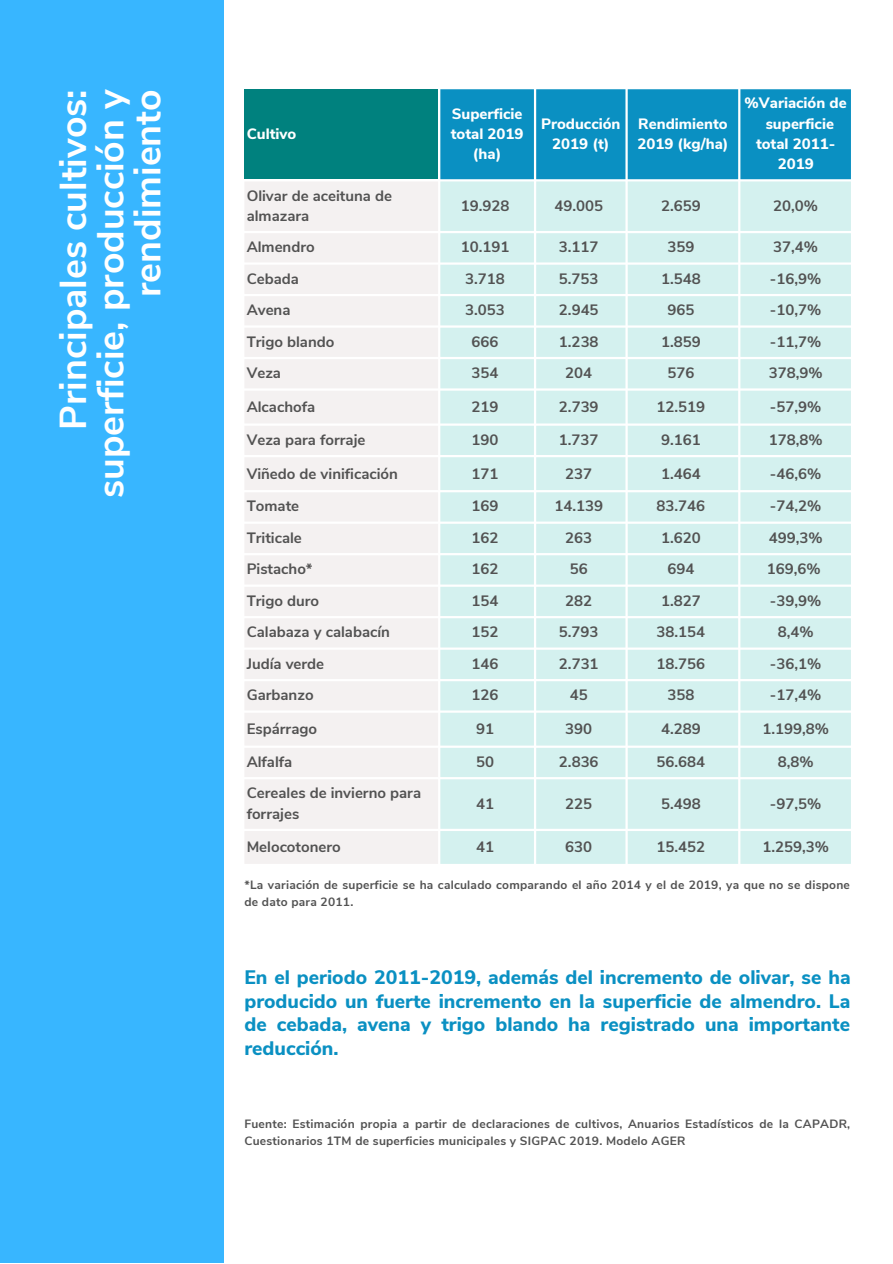
<style>
.page{position:relative;width:893px;height:1264px;background:#fff}
.page>*{position:absolute;margin:0;border:0;box-sizing:border-box;transform-origin:0 0}
.t1{font:700 37.5px/37px "Nunito Sans";color:#fff;text-align:right}
.t2{font:800 19.5px/23.5px "Nunito Sans";color:#0a90c2;text-align:justify}
.t3{font:700 15px/20.2px "Nunito Sans";color:#525252}
.t4{font:800 15px/20.2px "Nunito Sans";color:#fff;text-align:center}
.t5{font:700 12px/17px "Nunito Sans";letter-spacing:.02em;color:#525252}
</style>
<div class="page">
<div style="left:0;top:0;width:223px;height:1262px;background:#38b6ff"></div>
<div style="left:244px;top:89px;width:194px;height:90px;background:#00817e"></div>
<div style="left:440px;top:89px;width:410px;height:90px;background:#0a90c2"></div>
<div style="left:245px;top:182px;width:193px;height:681px;background:#f4f1f1"></div>
<svg style="left:440px;top:181px;width:410px;height:682px;fill:#d4f1ef"></svg>
<h1 class="t1" style="left:55px;top:498px;width:410px;rotate:-90deg">Principales cultivos: superficie, producción y rendimiento</h1>
<p class="t4" style="left:247px;top:124px;width:51px">Cultivo</p>
<p class="t4" style="left:450px;top:103px;width:74px">Superficie total 2019 (ha)</p>
<p class="t4" style="left:541px;top:113px;width:81px">Producción<br>2019 (t)</p>
<p class="t4" style="left:637px;top:113px;width:93px;text-align:left">Rendimiento<br>2019 (kg/ha)</p>
<p class="t4" style="left:744px;top:93px;width:104px">%Variación de superficie total 2011-<br>2019</p>
<p class="t3" style="left:247px;top:185px;width:147px">Olivar de aceituna de almazara</p>
<p class="t3" style="left:460px;top:196px;width:50px">19.928</p>
<p class="t3" style="left:554px;top:196px;width:50px">49.005</p>
<p class="t3" style="left:661px;top:196px;width:41px">2.659</p>
<p class="t3" style="left:773px;top:196px;width:46px">20,0%</p>
<p class="t3" style="left:247px;top:237px;width:70px">Almendro</p>
<p class="t3" style="left:460px;top:237px;width:50px">10.191</p>
<p class="t3" style="left:559px;top:237px;width:41px">3.117</p>
<p class="t3" style="left:667px;top:237px;width:28px">359</p>
<p class="t3" style="left:773px;top:237px;width:46px">37,4%</p>
<p class="t3" style="left:247px;top:269px;width:54px">Cebada</p>
<p class="t3" style="left:465px;top:269px;width:41px">3.718</p>
<p class="t3" style="left:559px;top:269px;width:41px">5.753</p>
<p class="t3" style="left:661px;top:269px;width:41px">1.548</p>
<p class="t3" style="left:770px;top:269px;width:53px">-16,9%</p>
<p class="t3" style="left:247px;top:300px;width:45px">Avena</p>
<p class="t3" style="left:465px;top:300px;width:41px">3.053</p>
<p class="t3" style="left:559px;top:300px;width:41px">2.945</p>
<p class="t3" style="left:667px;top:300px;width:28px">965</p>
<p class="t3" style="left:770px;top:300px;width:53px">-10,7%</p>
<p class="t3" style="left:247px;top:332px;width:89px">Trigo blando</p>
<p class="t3" style="left:471px;top:332px;width:28px">666</p>
<p class="t3" style="left:559px;top:332px;width:41px">1.238</p>
<p class="t3" style="left:661px;top:332px;width:41px">1.859</p>
<p class="t3" style="left:770px;top:332px;width:53px">-11,7%</p>
<p class="t3" style="left:247px;top:363px;width:36px">Veza</p>
<p class="t3" style="left:471px;top:363px;width:28px">354</p>
<p class="t3" style="left:565px;top:363px;width:28px">204</p>
<p class="t3" style="left:667px;top:363px;width:28px">576</p>
<p class="t3" style="left:768px;top:363px;width:55px">378,9%</p>
<p class="t3" style="left:247px;top:397px;width:70px">Alcachofa</p>
<p class="t3" style="left:471px;top:397px;width:28px">219</p>
<p class="t3" style="left:559px;top:397px;width:41px">2.739</p>
<p class="t3" style="left:656px;top:397px;width:50px">12.519</p>
<p class="t3" style="left:770px;top:397px;width:53px">-57,9%</p>
<p class="t3" style="left:247px;top:430px;width:120px">Veza para forraje</p>
<p class="t3" style="left:471px;top:430px;width:28px">190</p>
<p class="t3" style="left:559px;top:430px;width:41px">1.737</p>
<p class="t3" style="left:661px;top:430px;width:41px">9.161</p>
<p class="t3" style="left:768px;top:430px;width:55px">178,8%</p>
<p class="t3" style="left:247px;top:463px;width:153px">Viñedo de vinificación</p>
<p class="t3" style="left:471px;top:463px;width:28px">171</p>
<p class="t3" style="left:565px;top:463px;width:28px">237</p>
<p class="t3" style="left:661px;top:463px;width:41px">1.464</p>
<p class="t3" style="left:770px;top:463px;width:53px">-46,6%</p>
<p class="t3" style="left:247px;top:496px;width:54px">Tomate</p>
<p class="t3" style="left:471px;top:496px;width:28px">169</p>
<p class="t3" style="left:554px;top:496px;width:50px">14.139</p>
<p class="t3" style="left:656px;top:496px;width:50px">83.746</p>
<p class="t3" style="left:770px;top:496px;width:53px">-74,2%</p>
<p class="t3" style="left:247px;top:528px;width:57px">Triticale</p>
<p class="t3" style="left:471px;top:528px;width:28px">162</p>
<p class="t3" style="left:565px;top:528px;width:28px">263</p>
<p class="t3" style="left:661px;top:528px;width:41px">1.620</p>
<p class="t3" style="left:768px;top:528px;width:55px">499,3%</p>
<p class="t3" style="left:247px;top:559px;width:68px">Pistacho*</p>
<p class="t3" style="left:471px;top:559px;width:28px">162</p>
<p class="t3" style="left:569px;top:559px;width:19px">56</p>
<p class="t3" style="left:667px;top:559px;width:28px">694</p>
<p class="t3" style="left:766px;top:559px;width:55px">169,6%</p>
<p class="t3" style="left:247px;top:591px;width:74px">Trigo duro</p>
<p class="t3" style="left:471px;top:591px;width:28px">154</p>
<p class="t3" style="left:565px;top:591px;width:28px">282</p>
<p class="t3" style="left:661px;top:591px;width:41px">1.827</p>
<p class="t3" style="left:770px;top:591px;width:53px">-39,9%</p>
<p class="t3" style="left:247px;top:622px;width:145px">Calabaza y calabacín</p>
<p class="t3" style="left:471px;top:622px;width:28px">152</p>
<p class="t3" style="left:559px;top:622px;width:41px">5.793</p>
<p class="t3" style="left:656px;top:622px;width:50px">38.154</p>
<p class="t3" style="left:777px;top:622px;width:37px">8,4%</p>
<p class="t3" style="left:247px;top:653px;width:79px">Judía verde</p>
<p class="t3" style="left:471px;top:653px;width:28px">146</p>
<p class="t3" style="left:559px;top:653px;width:41px">2.731</p>
<p class="t3" style="left:656px;top:653px;width:50px">18.756</p>
<p class="t3" style="left:770px;top:653px;width:53px">-36,1%</p>
<p class="t3" style="left:247px;top:685px;width:68px">Garbanzo</p>
<p class="t3" style="left:471px;top:685px;width:28px">126</p>
<p class="t3" style="left:569px;top:685px;width:19px">45</p>
<p class="t3" style="left:667px;top:685px;width:28px">358</p>
<p class="t3" style="left:770px;top:685px;width:53px">-17,4%</p>
<p class="t3" style="left:247px;top:719px;width:72px">Espárrago</p>
<p class="t3" style="left:476px;top:719px;width:19px">91</p>
<p class="t3" style="left:565px;top:719px;width:28px">390</p>
<p class="t3" style="left:661px;top:719px;width:41px">4.289</p>
<p class="t3" style="left:762px;top:719px;width:68px">1.199,8%</p>
<p class="t3" style="left:247px;top:752px;width:47px">Alfalfa</p>
<p class="t3" style="left:476px;top:752px;width:19px">50</p>
<p class="t3" style="left:559px;top:752px;width:41px">2.836</p>
<p class="t3" style="left:656px;top:752px;width:50px">56.684</p>
<p class="t3" style="left:777px;top:752px;width:37px">8,8%</p>
<p class="t3" style="left:247px;top:783px;width:176px">Cereales de invierno para forrajes</p>
<p class="t3" style="left:476px;top:793px;width:19px">41</p>
<p class="t3" style="left:565px;top:793px;width:28px">225</p>
<p class="t3" style="left:661px;top:793px;width:41px">5.498</p>
<p class="t3" style="left:770px;top:793px;width:53px">-97,5%</p>
<p class="t3" style="left:247px;top:837px;width:96px">Melocotonero</p>
<p class="t3" style="left:476px;top:837px;width:19px">41</p>
<p class="t3" style="left:565px;top:837px;width:28px">630</p>
<p class="t3" style="left:656px;top:837px;width:50px">15.452</p>
<p class="t3" style="left:762px;top:837px;width:68px">1.259,3%</p>
<p class="t5" style="left:244px;top:877px;width:607px">*La variación de superficie se ha calculado comparando el año 2014 y el de 2019, ya que no se dispone de dato para 2011.</p>
<h2 class="t2" style="left:244px;top:965px;width:607px">En el periodo 2011-2019, además del incremento de olivar, se ha producido un fuerte incremento en la superficie de almendro. La de cebada, avena y trigo blando ha registrado una importante reducción.</h2>
<p class="t5" style="left:244px;top:1115px;width:607px">Fuente: Estimación propia a partir de declaraciones de cultivos, Anuarios Estadísticos de la CAPADR,<br>Cuestionarios 1TM de superficies municipales y SIGPAC 2019. Modelo AGER</p>
</div>
